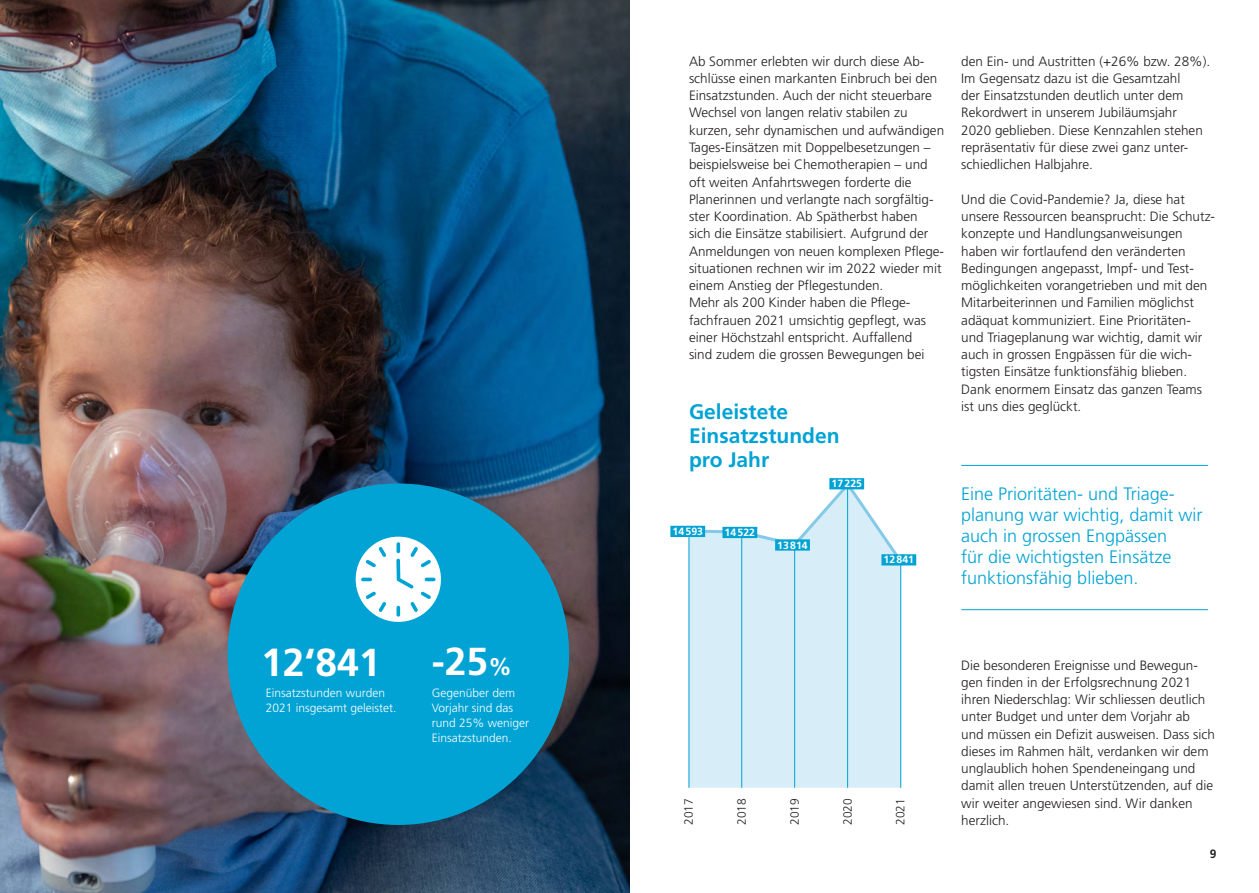
<style>
.page{position:relative;width:1259px;height:893px;background:#fff}
.page>*{position:absolute;margin:0;border:0;box-sizing:border-box;transform-origin:0 0}
.t1{font:700 39px "Frutiger";color:#fff}
.t2{font:700 21px/24px "Frutiger CE";color:#00a3d4}
.t3{font:300 18px/21px "Frutiger";color:#00a3d4}
.t4{font:300 13.5px/17.2px "Frutiger";color:#231f20}
.t5{font:300 12px/15px "Frutiger";color:#fff}
.t6{font:300 12px "Frutiger";color:#231f20}
.t7{font:700 12px "Frutiger CE";color:#231f20}
.t8{font:700 10.5px "Frutiger CE";color:#fff}
.s1{font-size:39.15px}
.s2{font-size:24px}
</style>
<div class="page">
<img style="left:0;top:0;width:629px;height:893px">
<hr style="left:961px;top:465px;width:247px;height:1px;background:#00a3d4">
<hr style="left:961px;top:609px;width:247px;height:1px;background:#00a3d4">
<div style="left:689px;top:566px;width:211px;height:222px;background:#d7edf7"></div>
<svg style="left:685px;top:480px;width:220px;height:86px"></svg>
<hr style="left:741px;top:531px;width:1px;height:257px;background:#00a3d4">
<hr style="left:688px;top:531px;width:1px;height:257px;background:#00a3d4">
<hr style="left:794px;top:544px;width:1px;height:244px;background:#00a3d4">
<hr style="left:847px;top:485px;width:1px;height:303px;background:#00a3d4">
<hr style="left:900px;top:560px;width:1px;height:228px;background:#00a3d4">
<div style="left:670px;top:526px;width:35px;height:11px;background:#00a3d4"></div>
<div style="left:722px;top:527px;width:35px;height:11px;background:#00a3d4"></div>
<div style="left:775px;top:539px;width:35px;height:12px;background:#00a3d4"></div>
<div style="left:829px;top:478px;width:35px;height:11px;background:#00a3d4"></div>
<div style="left:881px;top:554px;width:35px;height:11px;background:#00a3d4"></div>
<div style="left:227px;top:483px;width:342px;height:342px;background:#00a3d4;border-radius:50%"></div>
<div style="left:356px;top:537px;width:85px;height:85px;background:#fff;border-radius:50%"></div>
<svg style="left:361px;top:542px;width:74px;height:75px"></svg>
<h1 class="t1" style="left:261px;top:639px;width:121px"><span class="s1">1</span>2‘841</h1>
<p class="t5" style="left:266px;top:685px;width:132px">Einsatzstunden wurden<br>2021 insgesamt geleistet.</p>
<h1 class="t1" style="left:432px;top:639px;width:82px">-25<span class="s2">%</span></h1>
<p class="t5" style="left:432px;top:685px;width:99px">Gegenüber dem<br>Vorjahr sind das rund 25% weniger<br>Einsatzstunden.</p>
<p class="t4" style="left:689px;top:53px;width:257px">Ab Sommer erlebten wir durch diese Ab&shy;schlüsse einen markanten Einbruch bei den Einsatzstunden. Auch der nicht steuerbare Wechsel von langen relativ stabilen zu kurzen, sehr dynamischen und aufwändigen Tages-Einsätzen mit Doppelbesetzungen – beispielsweise bei Chemotherapien – und oft weiten Anfahrtswegen forderte die Planerinnen und verlangte nach sorgfältig&shy;ster Koordination. Ab Spätherbst haben<br>sich die Einsätze stabilisiert. Aufgrund der Anmeldungen von neuen komplexen Pflege&shy;situationen rechnen wir im 2022 wieder mit einem Anstieg der Pflegestunden.<br>Mehr als 200 Kinder haben die Pflege&shy;fachfrauen 2021 umsichtig gepflegt, was einer Höchstzahl entspricht. Auffallend<br>sind zudem die grossen Bewegungen bei</p>
<p class="t4" style="left:961px;top:53px;width:250px">den Ein- und Austritten (+26% bzw. 28%).<br>Im Gegensatz dazu ist die Gesamtzahl<br>der Einsatzstunden deutlich unter dem Rekordwert in unserem Jubiläumsjahr 2020 geblieben. Diese Kennzahlen stehen repräsentativ für diese zwei ganz unter&shy;schiedlichen Halbjahre.</p>
<p class="t4" style="left:961px;top:191px;width:255px">Und die Covid-Pandemie? Ja, diese hat unsere Ressourcen beansprucht: Die Schutz&shy;konzepte und Handlungsanweisungen haben wir fortlaufend den veränderten Bedingungen angepasst, Impf- und Test&shy;möglichkeiten vorangetrieben und mit den Mitarbeiterinnen und Familien möglichst adäquat kommuniziert. Eine Prioritäten&shy;und Triageplanung war wichtig, damit wir auch in grossen Engpässen für die wich&shy;tigsten Einsätze funktionsfähig blieben.<br>Dank enormem Einsatz das ganzen Teams ist uns dies geglückt.</p>
<h2 class="t2" style="left:689px;top:400px;width:152px">Geleistete<br>Einsatzstunden pro Jahr</h2>
<p class="t8" style="left:672px;top:525px;width:32px">14593</p>
<p class="t8" style="left:724px;top:526px;width:32px">14522</p>
<p class="t8" style="left:777px;top:539px;width:32px">13814</p>
<p class="t8" style="left:831px;top:477px;width:32px">17225</p>
<p class="t8" style="left:883px;top:553px;width:32px">12841</p>
<p class="t6" style="left:682px;top:825px;width:28px;rotate:-90deg">2017</p>
<p class="t6" style="left:735px;top:825px;width:28px;rotate:-90deg">2018</p>
<p class="t6" style="left:788px;top:825px;width:28px;rotate:-90deg">2019</p>
<p class="t6" style="left:840px;top:825px;width:28px;rotate:-90deg">2020</p>
<p class="t6" style="left:893px;top:825px;width:28px;rotate:-90deg">2021</p>
<h3 class="t3" style="left:961px;top:483px;width:243px">Eine Prioritäten- und Triage&shy;planung war wichtig, damit wir auch in grossen Engpässen<br>für die wichtigsten Einsätze funktionsfähig blieben.</h3>
<p class="t4" style="left:961px;top:656px;width:255px">Die besonderen Ereignisse und Bewegun&shy;gen finden in der Erfolgsrechnung 2021 ihren Niederschlag: Wir schliessen deutlich unter Budget und unter dem Vorjahr ab und müssen ein Defizit ausweisen. Dass sich dieses im Rahmen hält, verdanken wir dem unglaublich hohen Spendeneingang und damit allen treuen Unterstützenden, auf die wir weiter angewiesen sind. Wir danken herzlich.</p>
<p class="t7" style="left:1209px;top:847px;width:8px">9</p>
</div>
